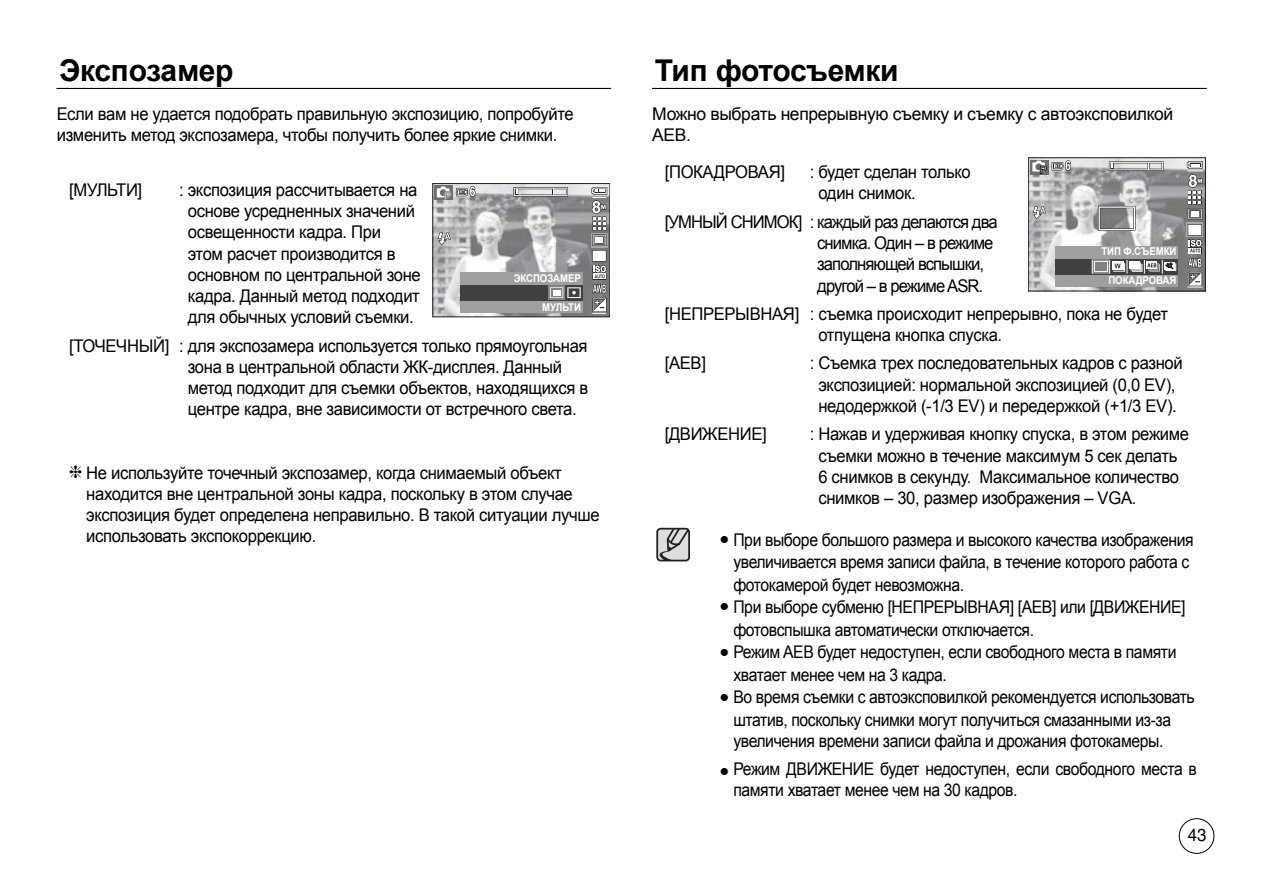
<style>
.page{position:relative;width:1262px;height:872px;background:#fff}
.page>*{position:absolute;margin:0;border:0;box-sizing:border-box;transform-origin:0 0}
.t1{font:700 30px "Arial";letter-spacing:-.015em;color:#000}
.t2{font:17.5px/21.2px "Arial";letter-spacing:-.02em;color:#000;scale:.95 1}
.t3{font:17.5px/22.2px "Arial";letter-spacing:-.02em;color:#000;scale:.9 1}
.t4{font:17.5px/21.2px "Arial";letter-spacing:-.055em;color:#000;scale:.95 1}
.t5{font:17.5px/21px "Arial";letter-spacing:-.02em;color:#000}
.t6{font:17.5px "Helvetica CE";color:#000;scale:.95 1}
.t7{font:700 10.75px "Arial";letter-spacing:-.01em;color:#fff;scale:.9 1}
</style>
<div class="page">
<div style="left:1178px;top:818px;width:36px;height:35px;border:1px solid #000;border-radius:50%"></div>
<hr style="left:57px;top:88px;width:554px;height:1px;background:#000">
<hr style="left:652px;top:88px;width:554px;height:1px;background:#000">
<img style="left:434px;top:185px;width:173px;height:130px">
<div style="left:432px;top:183px;width:177px;height:134px;border:1px solid #231f20"></div>
<svg style="left:435px;top:186px;width:2px;height:14px"></svg>
<svg style="left:513px;top:187px;width:55px;height:10px"></svg>
<svg style="left:437px;top:183px;width:39px;height:17px"></svg>
<svg style="left:437px;top:227px;width:14px;height:19px"></svg>
<div style="left:460px;top:272px;width:122px;height:41px;background:#9d9fa1"></div>
<div style="left:460px;top:285px;width:122px;height:15px;background:#403f41"></div>
<div style="left:548px;top:285px;width:17px;height:15px;background:#808284"></div>
<svg style="left:550px;top:287px;width:30px;height:11px"></svg>
<svg style="left:590px;top:186px;width:18px;height:128px"></svg>
<img style="left:1030px;top:159px;width:173px;height:130px">
<div style="left:1028px;top:157px;width:177px;height:134px;border:1px solid #231f20"></div>
<svg style="left:1097px;top:206px;width:38px;height:25px"></svg>
<div style="left:1055px;top:246px;width:123px;height:41px;background:#9d9fa1"></div>
<div style="left:1055px;top:259px;width:123px;height:15px;background:#403f41"></div>
<div style="left:1030px;top:160px;width:18px;height:14px;background:#6c6e70"></div>
<svg style="left:1108px;top:161px;width:56px;height:10px"></svg>
<div style="left:1092px;top:260px;width:17px;height:14px;background:#808284"></div>
<svg style="left:1091px;top:260px;width:1px;height:13px"></svg>
<svg style="left:1032px;top:157px;width:39px;height:17px"></svg>
<svg style="left:1032px;top:200px;width:14px;height:20px"></svg>
<div style="left:1094px;top:261px;width:13px;height:11px;border:1px solid #fff"></div>
<svg style="left:1186px;top:161px;width:17px;height:126px"></svg>
<svg style="left:1109px;top:259px;width:67px;height:14px"></svg>
<svg style="left:656px;top:527px;width:34px;height:34px"></svg>
<h1 class="t1" style="left:59px;top:54px;width:176px">Экспозамер</h1>
<h1 class="t1" style="left:654px;top:54px;width:245px">Тип фотосъемки</h1>
<p class="t2" style="left:57px;top:104px;width:545px">Если вам не удается подобрать правильную экспозицию, попробуйте изменить метод экспозамера, чтобы получить более яркие снимки.</p>
<p class="t2" style="left:69px;top:179px;width:78px">[МУЛЬТИ]</p>
<p class="t2" style="left:188px;top:179px;width:247px;text-indent:-9px">: экспозиция рассчитывается на основе усредненных значений освещенности кадра. При<br>этом расчет производится в основном по центральной зоне кадра. Данный метод подходит для обычных условий съемки.</p>
<p class="t2" style="left:188px;top:335px;width:423px;text-indent:-119px">[ТОЧЕЧНЫЙ] : для экспозамера используется только прямоугольная зона в центральной области ЖК-дисплея. Данный метод подходит для съемки объектов, находящихся в центре кадра, вне зависимости от встречного света.</p>
<p class="t5" style="left:652px;top:104px;width:522px">Можно выбрать непрерывную съемку и съемку с автоэксповилкой<br>AEB.</p>
<p class="t2" style="left:664px;top:161px;width:128px">[ПОКАДРОВАЯ]</p>
<p class="t2" style="left:818px;top:161px;width:162px;text-indent:-9px">: будет сделан только один снимок.</p>
<p class="t4" style="left:817px;top:211px;width:191px;text-indent:-152px">[УМНЫЙ СНИМОК] : каждый раз делаются два снимка. Один – в режиме заполняющей вспышки, другой – в режиме ASR.</p>
<p class="t2" style="left:818px;top:303px;width:369px;text-indent:-154px">[НЕПРЕРЫВНАЯ] : съемка происходит непрерывно, пока не будет отпущена кнопка спуска.</p>
<p class="t2" style="left:664px;top:353px;width:45px">[AEB]</p>
<p class="t2" style="left:809px;top:353px;width:394px;text-align:center">: Съемка трех последовательных кадров с разной экспозицией: нормальной экспозицией (0,0 EV), недодержкой (-1/3 EV) и передержкой (+1/3 EV).</p>
<p class="t2" style="left:664px;top:423px;width:109px">[ДВИЖЕНИЕ]</p>
<p class="t2" style="left:818px;top:423px;width:391px;text-indent:-9px">: Нажав и удерживая кнопку спуска, в этом режиме съемки можно в течение максимум 5 сек делать 6 снимков в секунду. Максимальное количество снимков – 30, размер изображения – VGA.</p>
<p class="t7" style="left:1101px;top:245px;width:85px">ТИП Ф.СЪЕМКИ</p>
<p class="t7" style="left:1108px;top:274px;width:77px">ПОКАДРОВАЯ</p>
<p class="t7" style="left:513px;top:273px;width:76px">ЭКСПОЗАМЕР</p>
<p class="t7" style="left:542px;top:301px;width:45px">МУЛЬТИ</p>
<p class="t2" style="left:86px;top:462px;width:542px">Не используйте точечный экспозамер, когда снимаемый объект находится вне центральной зоны кадра, поскольку в этом случае экспозиция будет определена неправильно. В такой ситуации лучше использовать экспокоррекцию.</p>
<p class="t3" style="left:733px;top:528px;width:514px">При выборе большого размера и высокого качества изображения увеличивается время записи файла, в течение которого работа с фотокамерой будет невозможна.<br>При выборе субменю [НЕПРЕРЫВНАЯ] [AEB] или [ДВИЖЕНИЕ] фотовспышка автоматически отключается.<br>Режим AEB будет недоступен, если свободного места в памяти хватает менее чем на 3 кадра.<br>Во время съемки с автоэксповилкой рекомендуется использовать штатив, поскольку снимки могут получиться смазанными из-за увеличения времени записи файла и дрожания фотокамеры.</p>
<p class="t3" style="left:733px;top:758px;width:516px;line-height:21px">Режим ДВИЖЕНИЕ будет недоступен, если свободного места в памяти хватает менее чем на 30 кадров.</p>
<p class="t6" style="left:1187px;top:829px;width:21px">43</p>
</div>
